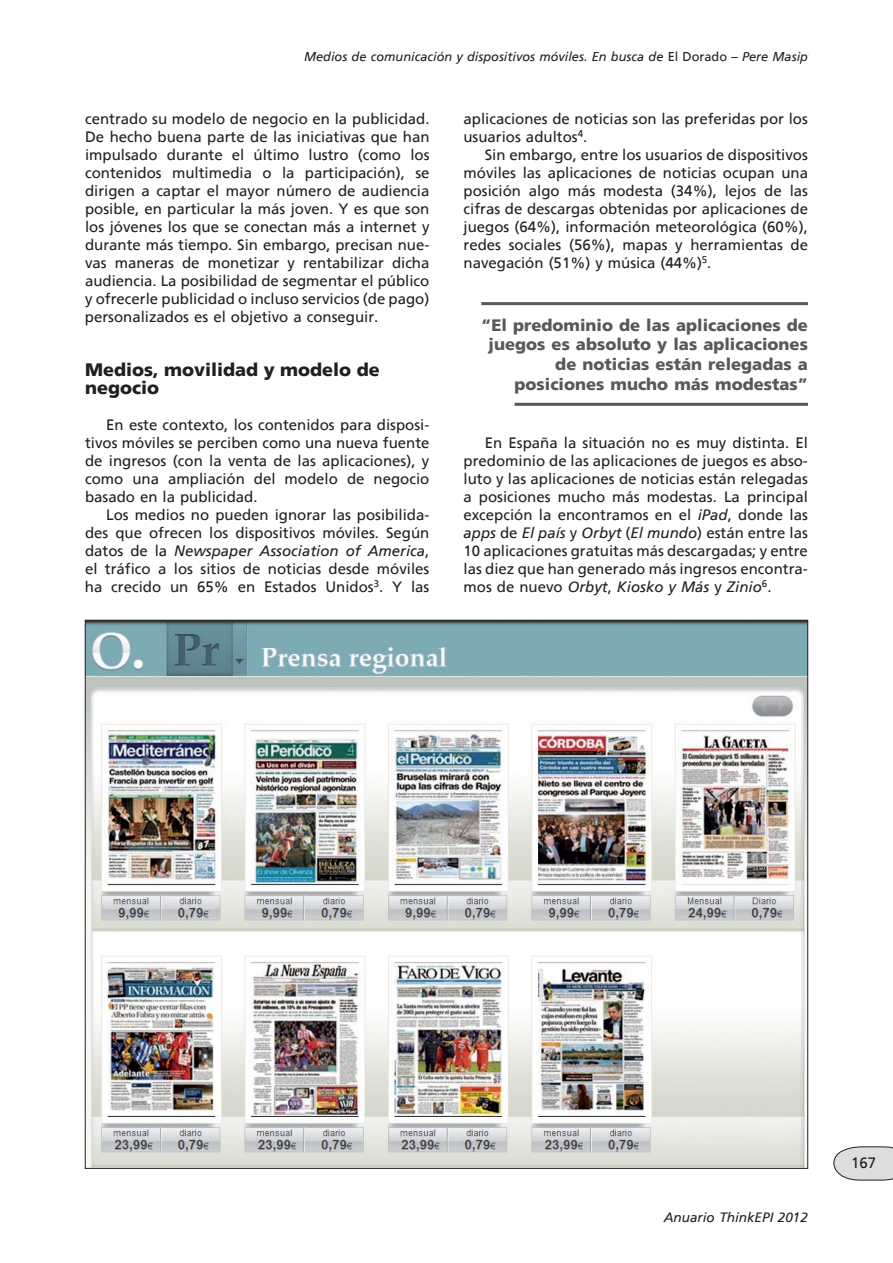
<style>
.page{position:relative;width:893px;height:1263px;background:#fff}
.page>*{position:absolute;margin:0;border:0;box-sizing:border-box;transform-origin:0 0}
.t1{font:18px/18px "Frutiger 75 Black A";color:#231f20}
.t2{font:16.5px/19.8px "Frutiger 75 Black A";color:#57585a;text-align:right}
.t3{font:15px/18px "Frutiger 55 Roman A";color:#231f20;text-align:justify}
.t4{font:15px "Frutiger 56 Italic A";color:#231f20}
.t5{font:13.5px "Frutiger 56 Italic A";color:#231f20}
.t6{font:12.75px "Frutiger 56 Italic A";color:#231f20}
.s1{font-family:"Frutiger 55 Roman A"}
.s2{font-family:"Frutiger 56 Italic A"}
</style>
<div class="page">
<svg style="left:833px;top:1146px;width:60px;height:35px;background:#d4d4d6"></svg>
<img style="left:87px;top:622px;width:719px;height:544px">
<hr style="left:481px;top:302px;width:327px;height:3px;background:#57585a">
<hr style="left:515px;top:403px;width:293px;height:3px;background:#57585a">
<p class="t6" style="left:304px;top:49px;width:505px">Medios de comunicación y dispositivos móviles. En busca de <span class="s1">El Dorado</span> – Pere Masip</p>
<p class="t6" style="left:362px;top:49px;width:448px">??????????????????????????????????????????????????????????????????????</p>
<p class="t3" style="left:85px;top:110px;width:346px">centrado su modelo de negocio en la publicidad.<br>De hecho buena parte de las iniciativas que han impulsado durante el último lustro (como los contenidos multimedia o la participación), se dirigen a captar el mayor número de audiencia posible, en particular la más joven. Y es que son los jóvenes los que se conectan más a internet y durante más tiempo. Sin embargo, precisan nue&shy;vas maneras de monetizar y rentabilizar dicha audiencia. La posibilidad de segmentar el público y ofrecerle publicidad o incluso servicios (de pago) personalizados es el objetivo a conseguir.</p>
<p class="t1" style="left:85px;top:361px;width:296px">Medios, movilidad y modelo de negocio</p>
<p class="t3" style="left:85px;top:416px;width:346px;text-indent:21px">En este contexto, los contenidos para disposi&shy;tivos móviles se perciben como una nueva fuente de ingresos (con la venta de las aplicaciones), y como una ampliación del modelo de negocio basado en la publicidad.</p>
<p class="t3" style="left:85px;top:506px;width:346px;text-align:right">Los medios no pueden ignorar las posibilida&shy;des que ofrecen los dispositivos móviles. Según</p>
<p class="t4" style="left:85px;top:542px;width:346px"><span class="s1">datos de la</span> Newspaper Association of America<span class="s1">,</span></p>
<p class="t3" style="left:85px;top:560px;width:346px">el tráfico a los sitios de noticias desde móviles ha crecido un 65% en Estados Unidos<sup>3</sup>. Y las</p>
<p class="t3" style="left:463px;top:110px;width:346px">aplicaciones de noticias son las preferidas por los usuarios adultos<sup>4</sup>.</p>
<p class="t3" style="left:463px;top:146px;width:346px;text-indent:21px">Sin embargo, entre los usuarios de dispositivos móviles las aplicaciones de noticias ocupan una posición algo más modesta (34%), lejos de las cifras de descargas obtenidas por aplicaciones de juegos (64%), información meteorológica (60%), redes sociales (56%), mapas y herramientas de navegación (51%) y música (44%)<sup>5</sup>.</p>
<p class="t2" style="left:481px;top:315px;width:328px">“El predominio de las aplicaciones de juegos es absoluto y las aplicaciones de noticias están relegadas a posiciones mucho más modestas”</p>
<p class="t3" style="left:463px;top:434px;width:346px;text-indent:21px">En España la situación no es muy distinta. El predominio de las aplicaciones de juegos es abso&shy;luto y las aplicaciones de noticias están relegadas a posiciones mucho más modestas. La principal excepción la encontramos en el <span class="s2">iPad</span>, donde las</p>
<p class="t4" style="left:463px;top:524px;width:346px">apps <span class="s1">de</span> El país <span class="s1">y</span> Orbyt <span class="s1">(</span>El mundo<span class="s1">) están entre las</span></p>
<p class="t3" style="left:463px;top:542px;width:346px">10 aplicaciones gratuitas más descargadas; y entre las diez que han generado más ingresos encontra-</p>
<p class="t4" style="left:463px;top:578px;width:310px"><span class="s1">mos de nuevo</span> Orbyt<span class="s1">,</span> Kiosko y Más <span class="s1">y</span> Zinio<sup>6</sup><span class="s1">.</span></p>
<p class="t5" style="left:664px;top:1210px;width:146px">Anuario ThinkEPI 2012</p>
<p class="t3" style="left:851px;top:1154px;width:27px">167</p>
</div>
